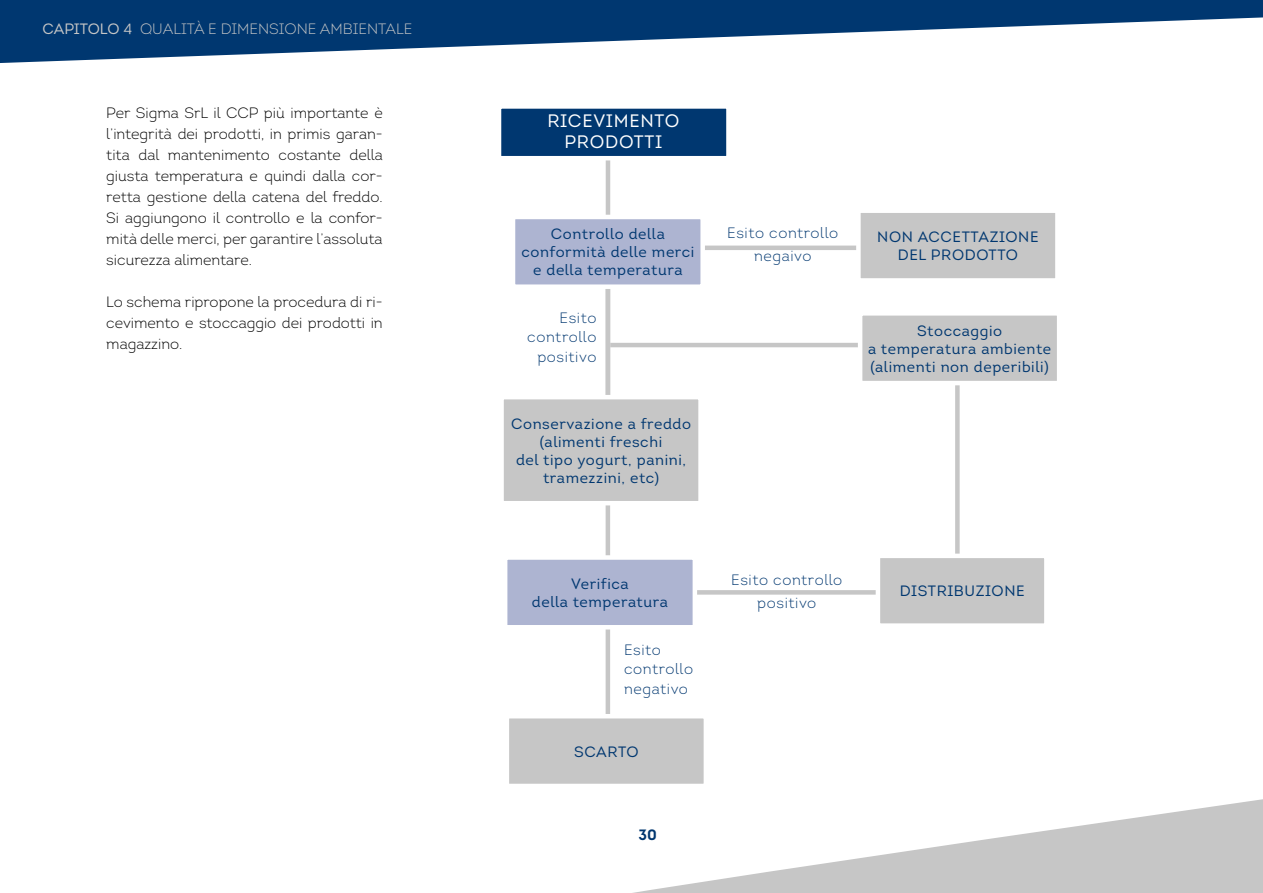
<style>
.page{position:relative;width:1263px;height:893px;background:#fff}
.page>*{position:absolute;margin:0;border:0;box-sizing:border-box;transform-origin:0 0}
.t1{font:18px/21px "Intro Book Caps";letter-spacing:.04em;color:#fff;text-align:center}
.t2{font:300 15px/21px "Intro";color:#000;text-align:justify}
.t3{font:15px/18px "Intro";letter-spacing:.04em;color:#003770;text-align:center}
.t4{font:300 15px/19.5px "Intro";letter-spacing:.04em;color:#003770;text-align:center}
.t5{font:300 15px "Intro";color:#c6c6c6}
.t6{font:700 15px "Intro";color:#003770}
.s1{font-weight:400}
</style>
<div class="page">
<svg style="left:633px;top:799px;width:630px;height:94px"></svg>
<svg style="left:0;top:0;width:1263px;height:63px;fill:#003770"></svg>
<svg style="left:605px;top:245px;width:355px;height:469px"></svg>
<hr style="left:606px;top:153px;width:4px;height:325px;background:#c6c6c6">
<div style="left:497px;top:104px;width:234px;height:56px;background:#003770;border:4px solid #fff"></div>
<div style="left:513px;top:217px;width:190px;height:70px;background:#adb4d1"></div>
<div style="left:511px;top:215px;width:194px;height:74px;border:4px solid #fff"></div>
<div style="left:860px;top:313px;width:199px;height:70px;background:#c6c6c6"></div>
<div style="left:858px;top:311px;width:203px;height:74px;border:4px solid #fff"></div>
<div style="left:502px;top:397px;width:198px;height:106px;background:#c6c6c6"></div>
<div style="left:499px;top:395px;width:204px;height:110px;border:4px solid #fff"></div>
<div style="left:858px;top:211px;width:199px;height:69px;background:#c6c6c6"></div>
<div style="left:856px;top:208px;width:204px;height:75px;border:4px solid #fff"></div>
<div style="left:507px;top:716px;width:199px;height:70px;background:#c6c6c6"></div>
<div style="left:505px;top:714px;width:203px;height:74px;border:4px solid #fff"></div>
<div style="left:505px;top:557px;width:190px;height:70px;background:#adb4d1"></div>
<div style="left:503px;top:555px;width:194px;height:74px;border:4px solid #fff"></div>
<div style="left:878px;top:556px;width:168px;height:70px;background:#c6c6c6"></div>
<div style="left:876px;top:554px;width:173px;height:74px;border:4px solid #fff"></div>
<p class="t5" style="left:43px;top:20px;width:371px"><span class="s1">CAPITOLO 4</span> QUALITÀ E DIMENSIONE AMBIENTALE</p>
<p class="t2" style="left:106px;top:102px;width:278px">Per Sigma SrL il CCP più importante è l’integrità dei prodotti, in primis garan&shy;tita dal mantenimento costante della giusta temperatura e quindi dalla cor&shy;retta gestione della catena del freddo.<br>Si aggiungono il controllo e la confor&shy;mità delle merci, per garantire l’assoluta sicurezza alimentare.</p>
<p class="t2" style="left:106px;top:291px;width:278px">Lo schema ripropone la procedura di ri&shy;cevimento e stoccaggio dei prodotti in magazzino.</p>
<p class="t1" style="left:547px;top:110px;width:133px">RICEVIMENTO<br>PRODOTTI</p>
<p class="t3" style="left:521px;top:225px;width:175px">Controllo della conformità delle merci e della temperatura</p>
<p class="t4" style="left:527px;top:307px;width:71px;text-align:right">Esito controllo positivo</p>
<p class="t3" style="left:511px;top:415px;width:181px">Conservazione a freddo (alimenti freschi<br>del tipo yogurt, panini, tramezzini, etc)</p>
<p class="t4" style="left:727px;top:222px;width:113px;line-height:22.5px">Esito controllo negaivo</p>
<p class="t3" style="left:877px;top:228px;width:163px">NON ACCETTAZIONE<br>DEL PRODOTTO</p>
<p class="t3" style="left:868px;top:322px;width:185px">Stoccaggio<br>a temperatura ambiente (alimenti non deperibili)</p>
<p class="t4" style="left:731px;top:569px;width:113px;line-height:22.5px">Esito controllo positivo</p>
<p class="t3" style="left:532px;top:575px;width:138px">Verifica<br>della temperatura</p>
<p class="t3" style="left:900px;top:582px;width:126px">DISTRIBUZIONE</p>
<p class="t4" style="left:624px;top:640px;width:71px;text-align:left">Esito controllo negativo</p>
<p class="t3" style="left:574px;top:743px;width:66px">SCARTO</p>
<p class="t6" style="left:638px;top:826px;width:20px">30</p>
</div>
